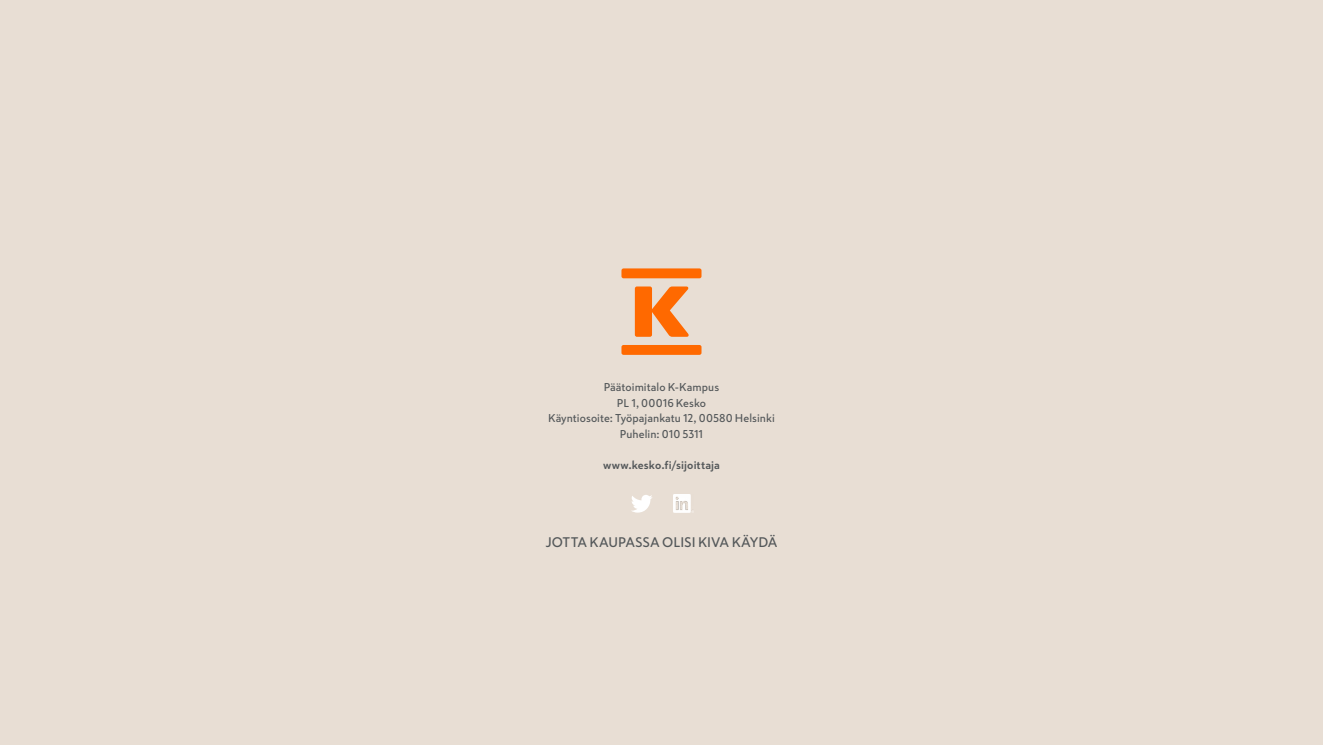
<style>
.page{position:relative;width:1323px;height:745px;background:#fff}
.page>*{position:absolute;margin:0;border:0;box-sizing:border-box;transform-origin:0 0}
.t1{font:500 13.75px "Skatta Sans";letter-spacing:-.005em;color:#54585a}
.t2{font:500 11.25px/15.6px "Skatta Sans";letter-spacing:.005em;color:#54585a;text-align:center}
.t3{font:700 11.25px "Skatta Sans";letter-spacing:.01em;color:#54585a}
</style>
<div class="page">
<div style="left:0;top:0;width:1323px;height:744px;background:#e8ded4"></div>
<svg style="left:621px;top:268px;width:80px;height:86px"></svg>
<img style="left:673px;top:494px;width:21px;height:18px">
<svg style="left:631px;top:495px;width:21px;height:17px"></svg>
<p class="t2" style="left:548px;top:378px;width:228px">Päätoimitalo K-Kampus<br>PL 1, 00016 Kesko<br>Käyntiosoite: Työpajankatu 12, 00580 Helsinki<br>Puhelin: 010 5311</p>
<p class="t3" style="left:603px;top:457px;width:118px">www.kesko.fi/sijoittaja</p>
<p class="t1" style="left:545px;top:532px;width:234px">JOTTA KAUPASSA OLISI KIVA KÄYDÄ</p>
</div>
